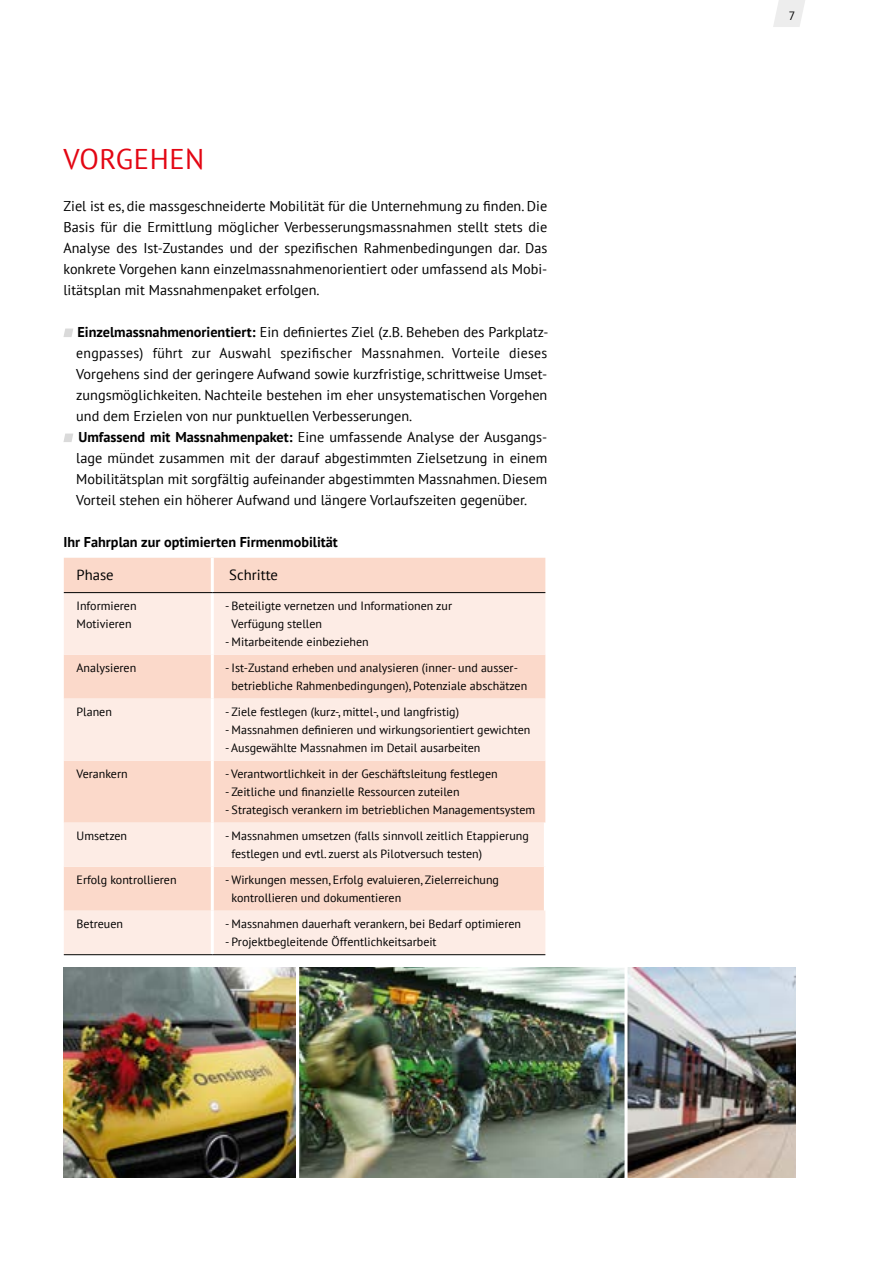
<style>
.page{position:relative;width:893px;height:1263px;background:#fff}
.page>*{position:absolute;margin:0;border:0;box-sizing:border-box;transform-origin:0 0}
.t1{font:28.5px "PT Sans";letter-spacing:.02em;color:#e30613}
.t2{font:14.7px "PT Sans";color:#000}
.t3{font:14.25px/21px "PT Sans";color:#000;text-align:justify}
.t4{font:700 14.25px "PT Sans";color:#000}
.t5{font:12px/18px "PT Sans";color:#000}
.s1{font-weight:700}
</style>
<div class="page">
<svg style="left:773px;top:0;width:32px;height:27px"></svg>
<svg style="left:63px;top:328px;width:10px;height:9px"></svg>
<svg style="left:63px;top:433px;width:10px;height:9px"></svg>
<img style="left:299px;top:967px;width:496px;height:211px">
<img style="left:64px;top:967px;width:231px;height:211px">
<hr style="left:624px;top:939px;width:3px;height:246px;background:#fff">
<div style="left:64px;top:558px;width:481px;height:34px;background:#fbd9ca"></div>
<svg style="left:64px;top:593px;width:481px;height:361px;background:#fce4d9"></svg>
<hr style="left:211px;top:558px;width:3px;height:34px;background:#fff">
<hr style="left:211px;top:655px;width:3px;height:44px;background:#fff">
<hr style="left:211px;top:761px;width:3px;height:62px;background:#fff">
<hr style="left:211px;top:911px;width:3px;height:43px;background:#fff">
<hr style="left:211px;top:823px;width:3px;height:44px;background:#fff">
<hr style="left:544px;top:823px;width:3px;height:44px;background:#fff">
<hr style="left:211px;top:699px;width:3px;height:62px;background:#fff">
<hr style="left:211px;top:867px;width:3px;height:44px;background:#fff">
<hr style="left:544px;top:867px;width:3px;height:44px;background:#fff">
<hr style="left:211px;top:593px;width:3px;height:62px;background:#fff">
<hr style="left:64px;top:954px;width:148px;height:1px;background:#000">
<hr style="left:212px;top:954px;width:333px;height:1px;background:#000">
<hr style="left:64px;top:592px;width:148px;height:1px;background:#000">
<hr style="left:212px;top:592px;width:333px;height:1px;background:#000">
<h1 class="t1" style="left:63px;top:141px;width:142px">VORGEHEN</h1>
<p class="t3" style="left:63px;top:195px;width:485px">Ziel ist es, die massgeschneiderte Mobilität für die Unternehmung zu finden. Die Basis für die Ermittlung möglicher Verbesserungsmassnahmen stellt stets die Analyse des Ist-Zustandes und der spezifischen Rahmenbedingungen dar. Das konkrete Vorgehen kann einzelmassnahmenorientiert oder umfassend als Mobi&shy;litätsplan mit Massnahmenpaket erfolgen.</p>
<p class="t3" style="left:76px;top:321px;width:474px;text-align:left"><span class="s1">Einzelmassnahmenorientiert:</span> Ein definiertes Ziel (z.B. Beheben des Parkplatz&shy;engpasses) führt zur Auswahl spezifischer Massnahmen. Vorteile dieses Vorgehens sind der geringere Aufwand sowie kurzfristige, schrittweise Umset&shy;zungsmöglichkeiten. Nachteile bestehen im eher unsystematischen Vorgehen und dem Erzielen von nur punktuellen Verbesserungen.<br><span class="s1">Umfassend mit Massnahmenpaket:</span> Eine umfassende Analyse der Ausgangs&shy;lage mündet zusammen mit der darauf abgestimmten Zielsetzung in einem Mobilitätsplan mit sorgfältig aufeinander abgestimmten Massnahmen. Diesem Vorteil stehen ein höherer Aufwand und längere Vorlaufszeiten gegenüber.</p>
<p class="t4" style="left:63px;top:533px;width:276px">Ihr Fahrplan zur optimierten Firmenmobilität</p>
<p class="t2" style="left:77px;top:566px;width:39px">Phase</p>
<p class="t2" style="left:229px;top:566px;width:50px">Schritte</p>
<p class="t5" style="left:77px;top:597px;width:62px">Informieren<br>Motivieren</p>
<p class="t5" style="left:232px;top:597px;width:222px;text-indent:-7px">- Beteiligte vernetzen und Informationen zur<br>Verfügung stellen</p>
<p class="t5" style="left:225px;top:633px;width:145px">- Mitarbeitende einbeziehen</p>
<p class="t5" style="left:77px;top:659px;width:61px">Analysieren</p>
<p class="t5" style="left:231px;top:659px;width:297px;text-indent:-6px">- Ist-Zustand erheben und analysieren (inner- und ausser&shy;betriebliche Rahmenbedingungen), Potenziale abschätzen</p>
<p class="t5" style="left:77px;top:703px;width:37px">Planen</p>
<p class="t5" style="left:225px;top:703px;width:235px">- Ziele festlegen (kurz-, mittel-, und langfristig)</p>
<p class="t5" style="left:225px;top:721px;width:307px">- Massnahmen definieren und wirkungsorientiert gewichten</p>
<p class="t5" style="left:225px;top:739px;width:257px">- Ausgewählte Massnahmen im Detail ausarbeiten</p>
<p class="t5" style="left:77px;top:765px;width:53px">Verankern</p>
<p class="t5" style="left:225px;top:765px;width:274px">- Verantwortlichkeit in der Geschäftsleitung festlegen</p>
<p class="t5" style="left:225px;top:783px;width:236px">- Zeitliche und finanzielle Ressourcen zuteilen</p>
<p class="t5" style="left:225px;top:801px;width:312px">- Strategisch verankern im betrieblichen Managementsystem</p>
<p class="t5" style="left:77px;top:827px;width:52px">Umsetzen</p>
<p class="t5" style="left:231px;top:827px;width:299px;text-indent:-6px">- Massnahmen umsetzen (falls sinnvoll zeitlich Etappierung festlegen und evtl. zuerst als Pilotversuch testen)</p>
<p class="t5" style="left:77px;top:871px;width:102px">Erfolg kontrollieren</p>
<p class="t5" style="left:231px;top:871px;width:269px;text-indent:-6px">- Wirkungen messen, Erfolg evaluieren, Zielerreichung kontrollieren und dokumentieren</p>
<p class="t5" style="left:77px;top:915px;width:48px">Betreuen</p>
<p class="t5" style="left:225px;top:915px;width:298px">- Massnahmen dauerhaft verankern, bei Bedarf optimieren</p>
<p class="t5" style="left:225px;top:933px;width:213px">- Projektbegleitende Öffentlichkeitsarbeit</p>
<p class="t5" style="left:789px;top:7px;width:8px">7</p>
</div>
